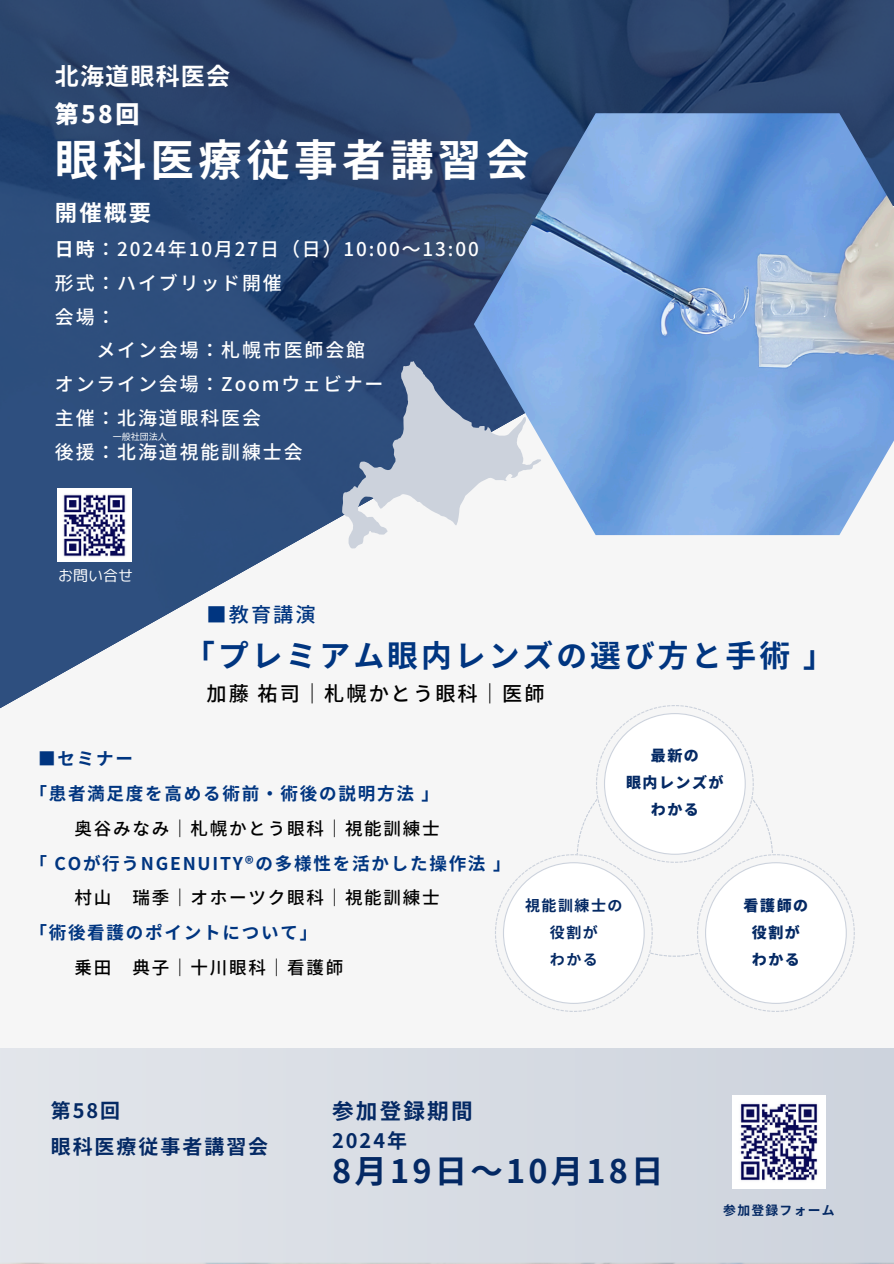
<style>
.page{position:relative;width:894px;height:1264px;background:#fff}
.page>*{position:absolute;margin:0;border:0;box-sizing:border-box;transform-origin:0 0}
.t1{font:700 43.5px "Noto Sans JP";letter-spacing:.1em;color:#fff}
.t2{font:700 32.4px "Noto Sans JP";color:#042964}
.t3{font:700 30.75px "Noto Sans JP";letter-spacing:.1em;color:#003580}
.t4{font:700 24px "Noto Sans JP";letter-spacing:.05em;color:#fff}
.t5{font:900 24px "Noto Sans JP";color:#fff}
.t6{font:700 22.35px "Noto Sans JP";color:#fff}
.t7{font:700 21.6px "Noto Sans JP";letter-spacing:.1em;color:#042964}
.t8{font:500 20.25px "Noto Sans JP";letter-spacing:.1em;color:#000}
.t9{font:500 20.25px "Noto Sans JP";color:#003580}
.t10{font:700 19.95px/35.2px "Noto Sans JP";letter-spacing:.1em;color:#042964}
.t11{font:500 18.9px "Noto Sans JP";letter-spacing:.1em;color:#fff}
.t12{font:700 17.55px/34.8px "Noto Sans JP";letter-spacing:.1em;color:#003580}
.t13{font:500 17.55px "Noto Sans JP";letter-spacing:.1em;color:#000}
.t14{font:900 15px/27px "Noto Sans JP";letter-spacing:.1em;color:#042964;text-align:center}
.t15{font:700 15px/27px "Noto Sans JP";letter-spacing:.1em;color:#042964;text-align:center}
.t16{font:15px "rounded mplus 1 p regular";color:#fff}
.t17{font:700 12.75px "Noto Sans JP";letter-spacing:.1em;color:#042964}
.t18{font:9px "Noto Sans JP";color:#fff}
.s1{font-weight:700}
</style>
<div class="page">
<div style="left:0;top:0;width:893px;height:1263px;background:#f6f6f6"></div>
<img style="left:0;top:0;width:893px;height:709px">
<img style="left:473px;top:113px;width:420px;height:422px">
<div style="left:0;top:1048px;width:893px;height:215px;background:#d8dde4"></div>
<svg style="left:495px;top:705px;width:359px;height:306px"></svg>
<img style="left:732px;top:1095px;width:93px;height:93px">
<img style="left:57px;top:488px;width:75px;height:74px">
<svg style="left:342px;top:361px;width:199px;height:187px"></svg>
<p class="t4" style="left:55px;top:57px;width:177px">北海道眼科医会</p>
<p class="t5" style="left:55px;top:95px;width:86px">第58回</p>
<h1 class="t1" style="left:55px;top:125px;width:476px">眼科医療従事者講習会</h1>
<p class="t6" style="left:55px;top:195px;width:98px">開催概要</p>
<p class="t11" style="left:55px;top:234px;width:425px"><span class="s1">⽇時</span>：2024年10⽉27⽇（⽇）10:00〜13:00</p>
<p class="t11" style="left:55px;top:268px;width:228px">形式：ハイブリッド開催</p>
<p class="t11" style="left:55px;top:302px;width:62px">会場：</p>
<p class="t11" style="left:96px;top:335px;width:270px">メイン会場：札幌市医師会館</p>
<p class="t11" style="left:55px;top:369px;width:330px">オンライン会場：Zoomウェビナー</p>
<p class="t11" style="left:55px;top:403px;width:207px">主催：北海道眼科医会</p>
<p class="t11" style="left:55px;top:437px;width:249px">後援：北海道視能訓練⼠会</p>
<p class="t18" style="left:113px;top:430px;width:56px">⼀般社団法⼈</p>
<p class="t16" style="left:58px;top:564px;width:76px">お問い合せ</p>
<p class="t9" style="left:206px;top:599px;width:111px">■教育講演</p>
<h3 class="t3" style="left:184px;top:631px;width:651px">「プレミアム眼内レンズの選び⽅と⼿術」</h3>
<p class="t8" style="left:206px;top:677px;width:339px">加藤祐司｜札幌かとう眼科｜医師</p>
<p class="t12" style="left:29px;top:740px;width:411px;text-indent:9px">■セミナー<br>「患者満⾜度を⾼める術前・術後の説明⽅法」</p>
<p class="t13" style="left:75px;top:814px;width:366px">奥⾕みなみ｜札幌かとう眼科｜視能訓練⼠</p>
<p class="t12" style="left:29px;top:844px;width:482px">「 COが⾏うNGENUITY®の多様性を活かした操作法」</p>
<p class="t13" style="left:75px;top:884px;width:366px">村⼭ 瑞季｜オホーツク眼科｜視能訓練⼠</p>
<p class="t12" style="left:29px;top:914px;width:289px">「術後看護のポイントについて」</p>
<p class="t13" style="left:75px;top:953px;width:270px">乗⽥ 典⼦｜⼗川眼科｜看護師</p>
<p class="t14" style="left:626px;top:741px;width:99px">最新の<br>眼内レンズがわかる</p>
<p class="t15" style="left:525px;top:890px;width:99px">視能訓練⼠の役割が<br>わかる</p>
<p class="t14" style="left:743px;top:890px;width:66px">看護師の役割がわかる</p>
<p class="t10" style="left:51px;top:1092px;width:219px">第58回<br>眼科医療従事者講習会</p>
<p class="t7" style="left:332px;top:1093px;width:142px">参加登録期間</p>
<h2 class="t2" style="left:332px;top:1144px;width:333px">8⽉19⽇〜10⽉18⽇</h2>
<p class="t10" style="left:332px;top:1121px;width:76px">2024年</p>
<p class="t17" style="left:723px;top:1199px;width:113px">参加登録フォーム</p>
</div>
